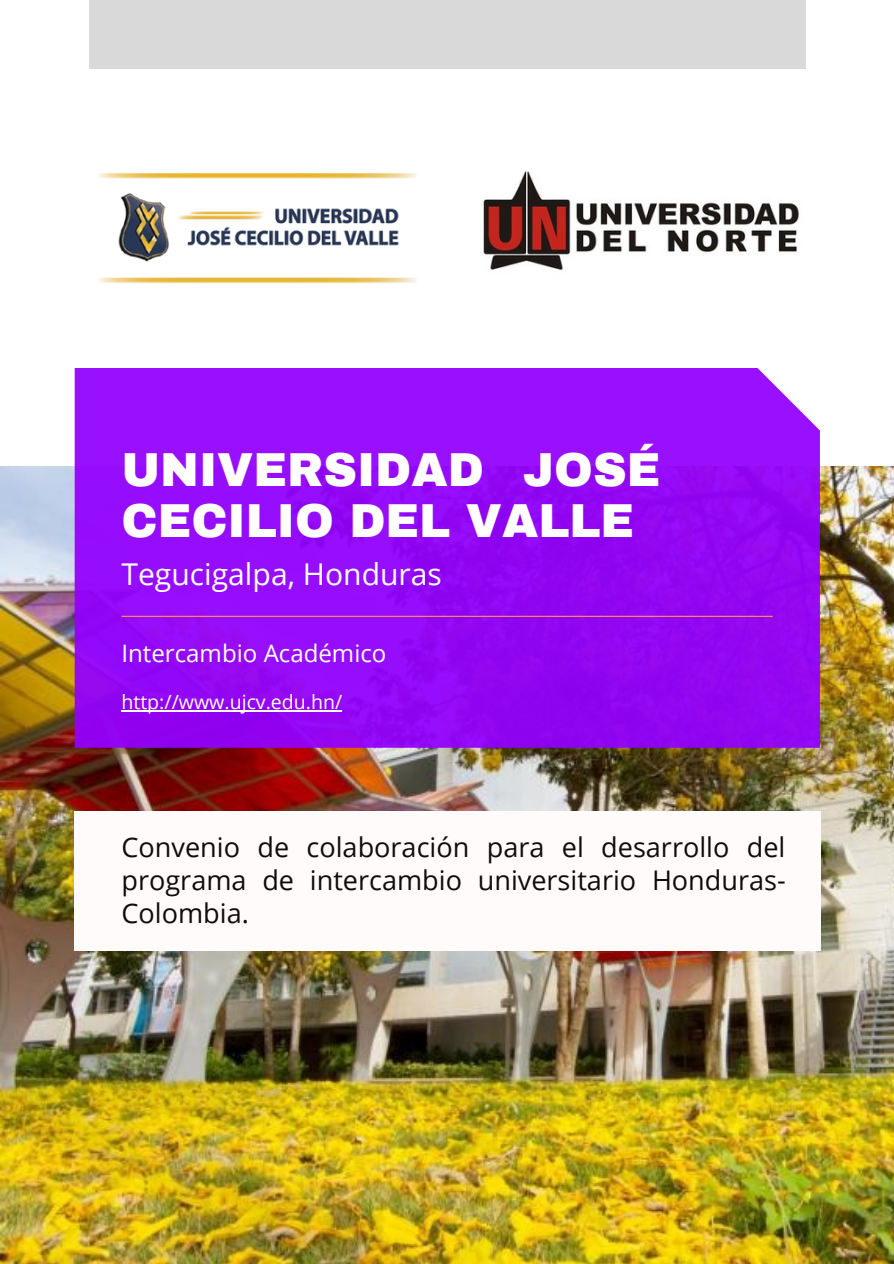
<style>
.page{position:relative;width:894px;height:1264px;background:#fff}
.page>*{position:absolute;margin:0;border:0;box-sizing:border-box;transform-origin:0 0}
.t1{font:900 46.5px/51.8px "Archivo";color:#fff}
.t2{font:30px "Open Sans";color:#fff}
.t3{font:27px/32.7px "Open Sans";color:#100c0a;text-align:justify}
.t4{font:24px "Open Sans";color:#fff}
.t5{font:19.5px "Open Sans";color:#fff}
</style>
<div class="page">
<img style="left:0;top:467px;width:893px;height:796px">
<div style="left:89px;top:0;width:717px;height:69px;background:#d9d9d9"></div>
<img style="left:483px;top:171px;width:317px;height:99px">
<div style="left:75px;top:811px;width:745px;height:139px;background:#fffbfb"></div>
<svg style="left:75px;top:368px;width:744px;height:379px;background:#950bf7"></svg>
<hr style="left:121px;top:615px;width:651px;height:2px;background:#ff914d">
<img style="left:98px;top:172px;width:318px;height:112px">
<hr style="left:121px;top:710px;width:221px;height:1px;background:#fff">
<p class="t1" style="left:121px;top:444px;width:540px">UNIVERSIDAD JOSÉ<br>CECILIO DEL VALLE</p>
<p class="t2" style="left:121px;top:552px;width:322px">Tegucigalpa, Honduras</p>
<p class="t4" style="left:121px;top:636px;width:266px">Intercambio Académico</p>
<p class="t5" style="left:121px;top:688px;width:222px">http://www.ujcv.edu.hn/</p>
<p class="t3" style="left:121px;top:830px;width:665px">Convenio de colaboración para el desarrollo del programa de intercambio universitario Honduras-Colombia.</p>
</div>
